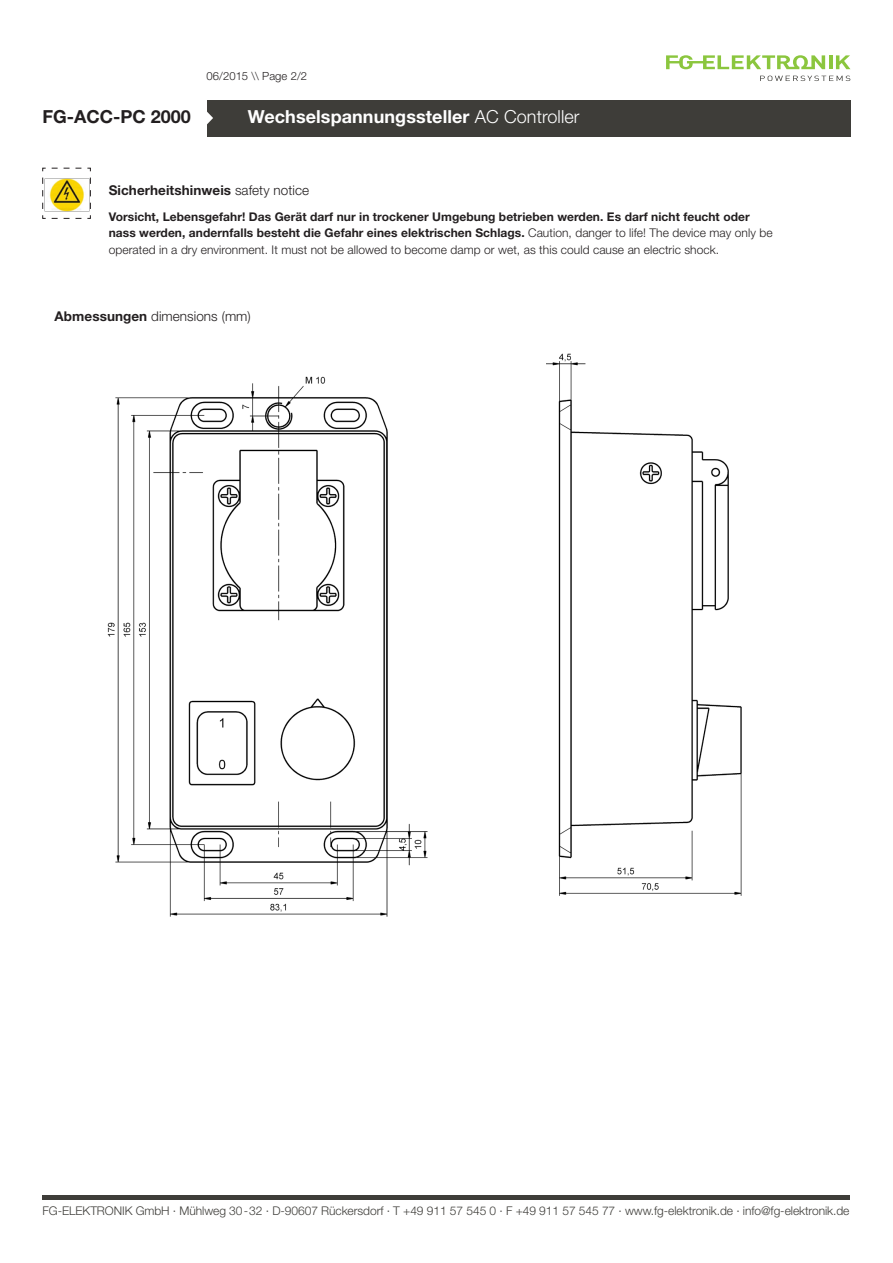
<style>
.page{position:relative;width:893px;height:1263px;background:#fff}
.page>*{position:absolute;margin:0;border:0;box-sizing:border-box;transform-origin:0 0}
.t1{font:700 18px "Helvetica Neue LT Std";letter-spacing:.005em;color:#fff}
.t2{font:700 18px "Helvetica Neue LT Std";color:#231f20}
.t3{font:700 13.5px "Helvetica Neue LT Std";letter-spacing:.005em;color:#231f20}
.t4{font:300 13.5px "Helvetica Neue LT Std";letter-spacing:.005em;color:#231f20}
.t5{font:700 12px/16.5px "Helvetica Neue LT Std";letter-spacing:.005em;color:#231f20}
.t6{font:300 12px "Helvetica Neue LT Std";letter-spacing:-.005em;color:#3e3d39}
.t7{font:300 11.25px "Helvetica Neue LT Std";letter-spacing:.005em;color:#231f20}
.s1{font-weight:300}
.s2{font-weight:700}
</style>
<div class="page">
<hr style="left:43px;top:1195px;width:807px;height:4px;background:#3e3d39">
<svg style="left:42px;top:168px;width:49px;height:51px"></svg>
<img style="left:45px;top:178px;width:44px;height:33px">
<svg style="left:760px;top:76px;width:90px;height:5px"></svg>
<svg style="left:836px;top:55px;width:14px;height:14px"></svg>
<hr style="left:829px;top:55px;width:3px;height:14px;background:#8bc63e">
<svg style="left:666px;top:55px;width:159px;height:14px"></svg>
<div style="left:207px;top:100px;width:643px;height:36px;background:#3e3d39"></div>
<svg style="left:207px;top:111px;width:6px;height:14px"></svg>
<img style="left:107px;top:376px;width:321px;height:541px">
<img style="left:547px;top:353px;width:195px;height:543px">
<p class="t7" style="left:207px;top:69px;width:102px">06/2015 \\ Page 2/2</p>
<p class="t2" style="left:43px;top:106px;width:150px">FG-ACC-PC 2000</p>
<p class="t1" style="left:248px;top:106px;width:333px">Wechselspannungssteller <span class="s1">AC Controller</span></p>
<p class="t3" style="left:109px;top:182px;width:202px">Sicherheitshinweis <span class="s1">safety notice</span></p>
<p class="t5" style="left:109px;top:208px;width:665px">Vorsicht, Lebensgefahr! Das Gerät darf nur in trockener Umgebung betrieben werden. Es darf nicht feucht oder nass werden, andernfalls besteht die Gefahr eines elektrischen Schlags. <span class="s1">Caution, danger to life! The device may only be operated in a dry environment. It must not be allowed to become damp or wet, as this could cause an electric shock.</span></p>
<p class="t4" style="left:55px;top:308px;width:198px"><span class="s2">Abmessungen</span> dimensions (mm)</p>
<p class="t6" style="left:43px;top:1203px;width:808px">FG-ELEKTRONIK GmbH · Mühlweg 30-32 · D-90607 Rückersdorf · T +49 911 57 545 0 · F +49 911 57 545 77 · www.fg-elektronik.de · info@fg-elektronik.de</p>
</div>
